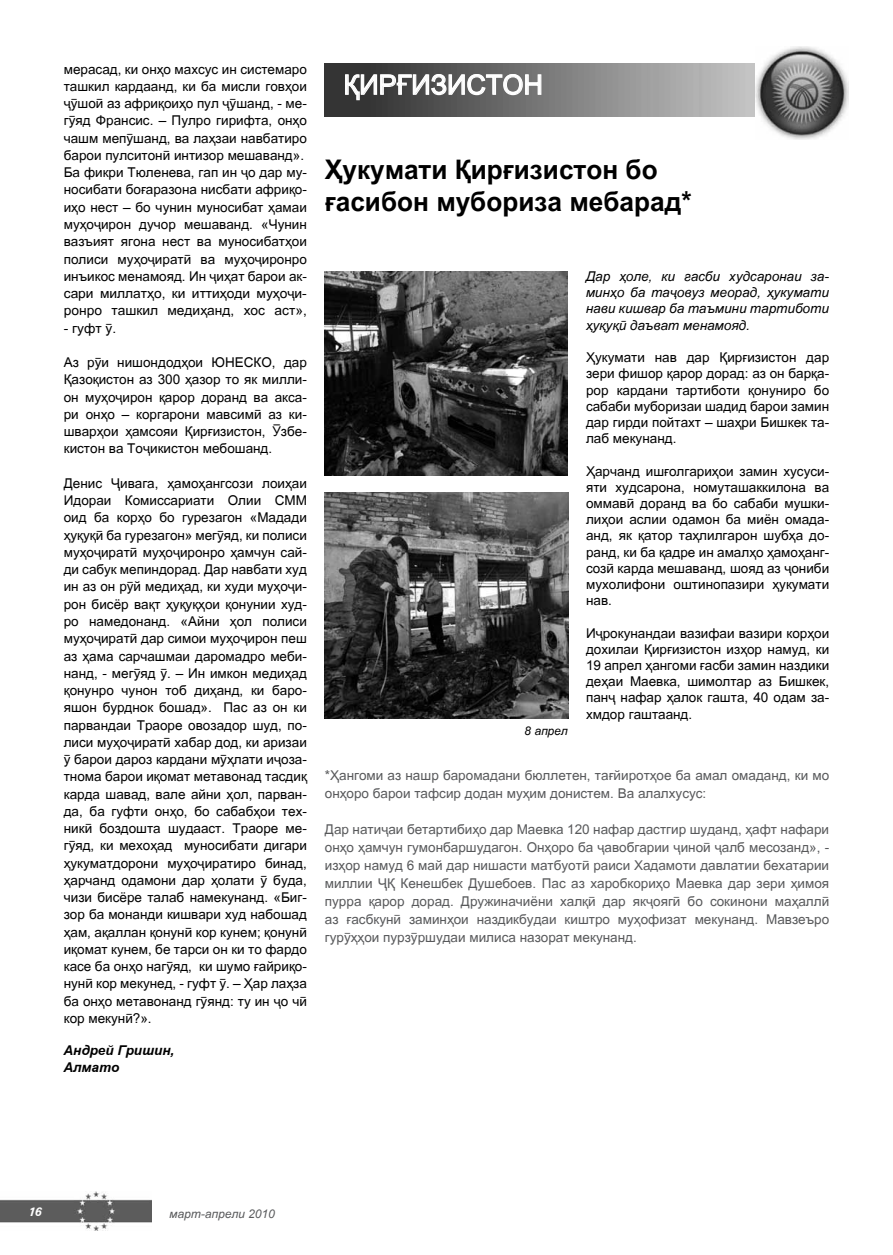
<style>
.page{position:relative;width:893px;height:1255px;background:#fff}
.page>*{position:absolute;margin:0;border:0;box-sizing:border-box;transform-origin:0 0}
.t1{font:700 27px/32.4px "Arial Tj";color:#000}
.t2{font:27px "Arial Tj";color:#fff}
.t3{font:13.5px/17.2px "Arial Tj";color:#000;text-align:justify}
.t4{font:13.5px/18px "Arial Tj";color:#58595b}
.t5{font:italic 13.5px/16.2px "Arial Tj";color:#000;text-align:justify}
.t6{font:italic 700 13.5px/16.2px "Arial Tj";color:#000}
.t7{font:italic 12px "Arial Tj";color:#58595b}
.t8{font:italic 12px "Arial Tj";color:#000}
.t9{font:italic 700 12px "Zurich BT";color:#fff}
</style>
<div class="page">
<img style="left:0;top:1191px;width:151px;height:39px">
<img style="left:325px;top:64px;width:431px;height:53px">
<svg style="left:344px;top:73px;width:198px;height:28px;background:#7b7b7b"></svg>
<img style="left:756px;top:47px;width:92px;height:92px">
<img style="left:325px;top:492px;width:243px;height:226px">
<img style="left:325px;top:271px;width:242px;height:204px">
<p class="t3" style="left:64px;top:60px;width:245px;text-align:left">мерасад, ки онњо махсус ин системаро ташкил кардаанд, ки ба мисли говњои љўшої аз африќоињо пул љўшанд, - ме&shy;гўяд Франсис. – Пулро гирифта, онњо чашм мепўшанд, ва лањзаи навбатиро барои пулситонї интизор мешаванд».<br>Ба фикри Тюленева, гап ин љо дар му&shy;носибати боѓаразона нисбати африќо&shy;ињо нест – бо чунин муносибат њамаи муњољирон дучор мешаванд. «Чунин вазъият ягона нест ва муносибатњои полиси муњољиратї ва муњољиронро инъикос менамояд. И н љињат барои ак&shy;сари миллатњо, ки иттињоди муњољи&shy;ронро ташкил медињанд, хос аст»,</p>
<p class="t3" style="left:64px;top:319px;width:54px">- гуфт ў.</p>
<p class="t3" style="left:64px;top:353px;width:245px">Аз рўи нишондодњои ЮН ЕСКО, дар Ќазоќистон аз 300 њазор то як милли&shy;он муњољирон ќарор доранд ва акса&shy;ри онњо – коргарони мавсимї аз ки&shy;шварњои њамсояи Ќирѓизистон, ўзбе&shy;кистон ва Тољикистон мебошанд.</p>
<p class="t3" style="left:64px;top:474px;width:245px">Денис Љивага, њамоњангсози лоињаи Идораи Комиссариати Олии СММ оид ба корњо бо гурезагон «Мадади њуќуќї ба гурезагон» мегўяд, ки полиси муњољиратї муњољиронро њамчун сай&shy;ди сабук мепиндорад. Дар навбати худ ин аз он рўй медињад, ки худи муњољи&shy;рон бисёр ваќт њуќуќњои ќонунии худ&shy;ро намедонанд. «Айни њол полиси муњољиратї дар симои муњољирон пеш аз њама сарчашмаи даромадро меби&shy;нанд, - мегўяд ў. – И н имкон медињад ќонунро чунон тоб дињанд, ки баро&shy;яшон бурднок бошад». Пас аз он ки парвандаи Траоре овозадор шуд, по&shy;лиси муњољиратї хабар дод, ки аризаи ў барои дароз кардани мўњлати иљоза&shy;тнома барои иќомат метавонад тасдиќ карда шавад, вале айни њол, парван&shy;да, ба гуфти онњо, бо сабабњои тех&shy;никї боздошта шудааст. Траоре ме&shy;гўяд, ки мехоњад муносибати дигари њукуматдорони муњољиратиро бинад, њарчанд одамони дар њолати ў буда, чизи бисёре талаб намекунанд. «Биг&shy;зор ба монанди кишвари худ набошад њам, аќаллан ќонунї кор кунем; ќонунї иќомат кунем, бе тарси он ки то фардо касе ба онњо нагўяд, ки шумо ѓайриќо&shy;нунї кор мекунед, - гуфт ў. – Њар лањза ба онњо метавонанд гўянд: ту ин љо чї кор мекунї?».</p>
<p class="t6" style="left:64px;top:1042px;width:112px">Андрей Гришин,<br>Алмато</p>
<h1 class="t2" style="left:343px;top:70px;width:197px">ЌИРЃИ ЗИ СТОН</h1>
<h1 class="t1" style="left:325px;top:154px;width:368px">Њукумати ќирѓизистон бо ѓасибон мубориза мебарад*</h1>
<p class="t8" style="left:525px;top:724px;width:45px">8 апрел</p>
<p class="t5" style="left:586px;top:268px;width:245px">Дар њоле, ки ѓасби худсаронаи за&shy;минњо ба таљовуз меорад, њукумати нави кишвар ба таъмини тартиботи њуќуќї даъват менамояд.</p>
<p class="t3" style="left:586px;top:349px;width:245px;line-height:16.2px">Њукумати нав дар Ќирѓизистон дар зери фишор ќарор дорад: аз он барќа&shy;рор кардани тартиботи ќонуниро бо сабаби муборизаи шадид барои замин дар гирди пойтахт – шањри Бишкек та&shy;лаб мекунанд.</p>
<p class="t3" style="left:586px;top:462px;width:245px;line-height:16.2px">Њарчанд ишѓолгарињои замин хусуси&shy;яти худсарона, номуташаккилона ва оммавї доранд ва бо сабаби мушки&shy;лињои аслии одамон ба миён омада&shy;анд, як ќатор тањлилгарон шубња до&shy;ранд, ки ба ќадре ин амалњо њамоњанг&shy;созї карда мешаванд, шояд аз љониби мухолифони оштинопазири њукумати нав.</p>
<p class="t3" style="left:586px;top:624px;width:245px;line-height:16.2px">И љрокунандаи вазифаи вазири корњои дохилаи Ќирѓизистон изњор намуд, ки 19 апрел њангоми ѓасби замин наздики дењаи Маевка, шимолтар аз Бишкек, панљ нафар њалок гашта, 40 одам за&shy;хмдор гаштаанд.</p>
<p class="t4" style="left:325px;top:766px;width:506px">*Њангоми аз нашр баромадани бюллетен, таѓйиротњое ба амал омаданд, ки мо онњоро барои тафсир додан муњим донистем. Ва алалхусус:</p>
<p class="t4" style="left:325px;top:820px;width:506px;text-align:justify">Дар натиљаи бетартибињо дар Маевка 120 нафар дастгир шуданд, њафт нафари онњо њамчун гумонбаршудагон. Онњоро ба љавобгарии љиної љалб месозанд», - изњор намуд 6 май дар нишасти матбуотї раиси Хадамоти давлатии бехатарии миллии ЉЌ Кенешбек Душебоев. Пас аз харобкорињо Маевка дар зери њимоя пурра ќарор дорад. Дружиначиёни халќї дар якљоягї бо сокинони мањаллї аз ѓасбкунї заминњои наздикбудаи киштро муњофизат мекунанд. Мавзеъро гурўњњои пурзўршудаи милиса назорат мекунанд.</p>
<p class="t9" style="left:29px;top:1203px;width:15px">1616</p>
<p class="t7" style="left:170px;top:1206px;width:107px">март-апрели 2010</p>
</div>
